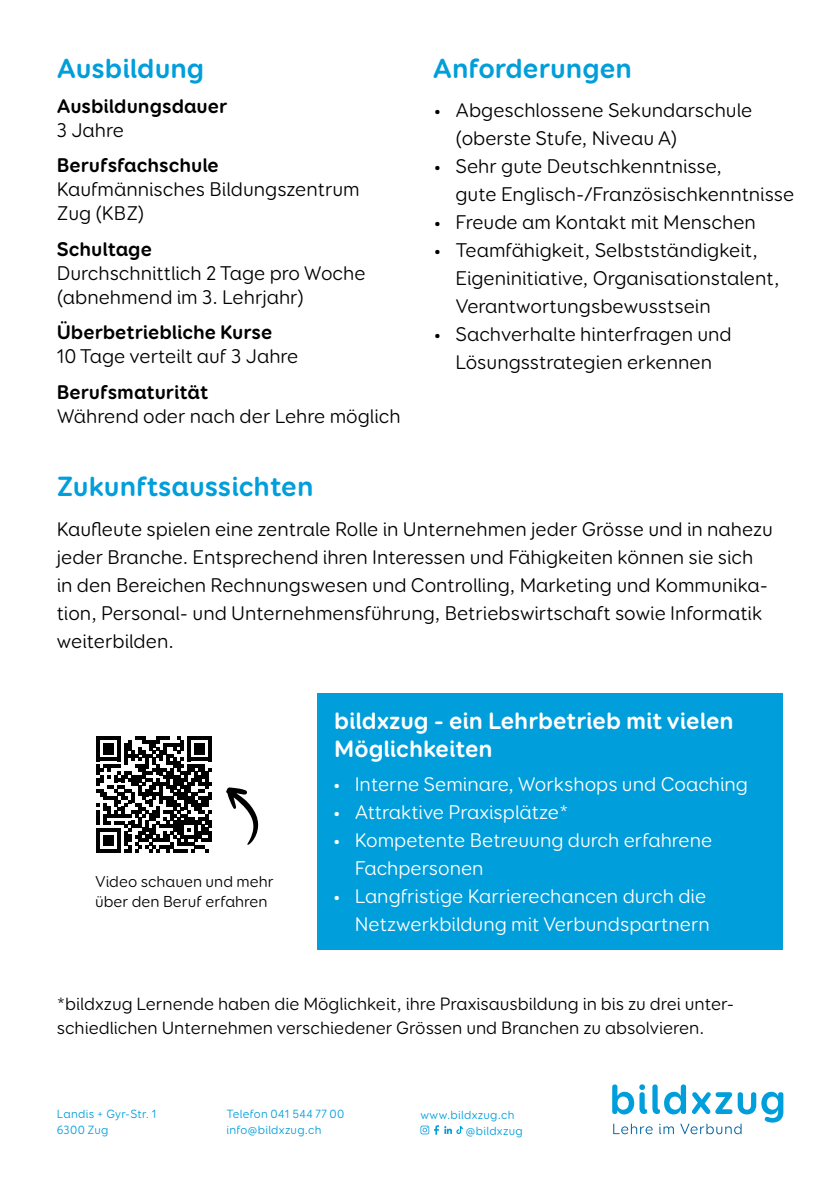
<style>
.page{position:relative;width:840px;height:1191px;background:#fff}
.page>*{position:absolute;margin:0;border:0;box-sizing:border-box;transform-origin:0 0}
.t1{font:700 28px "Booster Next FY";color:#009eda}
.t2{font:700 24px/28.8px "Booster Next FY";color:#fff}
.t3{font:20px/28px "Booster Next FY";color:#000}
.t4{font:20px/28px "Booster Next FY";color:#fff}
.t5{font:700 20px "Booster Next FY";color:#000}
.t6{font:18px/24px "Booster Next FY";color:#000}
.t7{font:16px/20px "Booster Next FY";color:#000}
.t8{font:12px/16px "Booster Next FY";letter-spacing:.025em;color:#009eda}
</style>
<div class="page">
<svg style="left:613px;top:1123px;width:39px;height:11px"></svg>
<svg style="left:659px;top:1123px;width:14px;height:11px"></svg>
<svg style="left:680px;top:1123px;width:61px;height:11px"></svg>
<svg style="left:612px;top:1084px;width:21px;height:30px"></svg>
<svg style="left:639px;top:1084px;width:7px;height:30px"></svg>
<svg style="left:652px;top:1084px;width:33px;height:30px"></svg>
<svg style="left:692px;top:1092px;width:63px;height:22px"></svg>
<svg style="left:761px;top:1091px;width:22px;height:31px"></svg>
<svg style="left:420px;top:1125px;width:43px;height:9px"></svg>
<svg style="left:96px;top:736px;width:116px;height:116px"></svg>
<hr style="left:208px;top:831px;width:4px;height:11px;background:#000">
<svg style="left:226px;top:787px;width:32px;height:58px"></svg>
<div style="left:317px;top:693px;width:465px;height:256px;background:#009eda"></div>
<h1 class="t1" style="left:57px;top:50px;width:149px">Ausbildung</h1>
<p class="t5" style="left:57px;top:94px;width:172px">Ausbildungsdauer</p>
<p class="t3" style="left:57px;top:116px;width:69px">3 Jahre</p>
<p class="t5" style="left:57px;top:153px;width:163px">Berufsfachschule</p>
<p class="t3" style="left:57px;top:177px;width:304px;line-height:24px">Kaufmännisches Bildungszentrum<br>Zug (KBZ)</p>
<p class="t5" style="left:57px;top:236px;width:97px">Schultage</p>
<p class="t3" style="left:57px;top:261px;width:310px;line-height:24px">Durchschnittlich 2 Tage pro Woche (abnehmend im 3. Lehrjahr)</p>
<p class="t5" style="left:57px;top:320px;width:217px">Überbetriebliche Kurse</p>
<p class="t3" style="left:57px;top:342px;width:243px">10 Tage verteilt auf 3 Jahre</p>
<p class="t5" style="left:57px;top:379px;width:153px">Berufsmaturität</p>
<p class="t3" style="left:57px;top:402px;width:345px">Während oder nach der Lehre möglich</p>
<h1 class="t1" style="left:432px;top:51px;width:200px">Anforderungen</h1>
<p class="t3" style="left:455px;top:96px;width:298px;text-indent:-23px">• Abgeschlossene Sekundarschule (oberste Stufe, Niveau A)</p>
<p class="t3" style="left:455px;top:152px;width:340px;text-indent:-23px">• Sehr gute Deutschkenntnisse,<br>gute Englisch-/Französischkenntnisse</p>
<p class="t3" style="left:432px;top:208px;width:324px">• Freude am Kontakt mit Menschen</p>
<p class="t3" style="left:455px;top:236px;width:325px;text-indent:-23px">• Teamfähigkeit, Selbstständigkeit,<br>Eigeninitiative, Organisationstalent,<br>Verantwortungsbewusstsein</p>
<p class="t3" style="left:432px;top:320px;width:300px;text-align:center">• Sachverhalte hinterfragen und<br>Lösungsstrategien erkennen</p>
<h1 class="t1" style="left:57px;top:469px;width:258px">Zukunftsaussichten</h1>
<p class="t3" style="left:57px;top:514px;width:717px">Kaufleute spielen eine zentrale Rolle in Unternehmen jeder Grösse und in nahezu jeder Branche. Entsprechend ihren Interessen und Fähigkeiten können sie sich in den Bereichen Rechnungswesen und Controlling, Marketing und Kommunika&shy;tion, Personal- und Unternehmensführung, Betriebswirtschaft sowie Informatik weiterbilden.</p>
<p class="t7" style="left:95px;top:871px;width:180px">Video schauen und mehr über den Beruf erfahren</p>
<p class="t2" style="left:334px;top:706px;width:400px">bildxzug - ein Lehrbetrieb mit vielen<br>Möglichkeiten</p>
<p class="t4" style="left:332px;top:770px;width:417px">• Interne Seminare, Workshops und Coaching</p>
<p class="t4" style="left:332px;top:798px;width:238px">• Attraktive Praxisplätze*</p>
<p class="t4" style="left:354px;top:826px;width:359px;text-indent:-23px">• Kompetente Betreuung durch erfahrene<br>Fachpersonen</p>
<p class="t4" style="left:332px;top:882px;width:379px;text-align:right">• Langfristige Karrierechancen durch die<br>Netzwerkbildung mit Verbundspartnern</p>
<p class="t6" style="left:57px;top:991px;width:678px">*bildxzug Lernende haben die Möglichkeit, ihre Praxisausbildung in bis zu drei unter&shy;schiedlichen Unternehmen verschiedener Grössen und Branchen zu absolvieren.</p>
<p class="t8" style="left:57px;top:1106px;width:101px">Landis + Gyr-Str. 1<br>6300 Zug</p>
<p class="t8" style="left:226px;top:1105px;width:119px">Telefon 041 544 77 00 info@bildxzug.ch</p>
<p class="t8" style="left:465px;top:1106px;width:58px;text-indent:-45px">www.bildxzug.ch @bildxzug</p>
</div>
